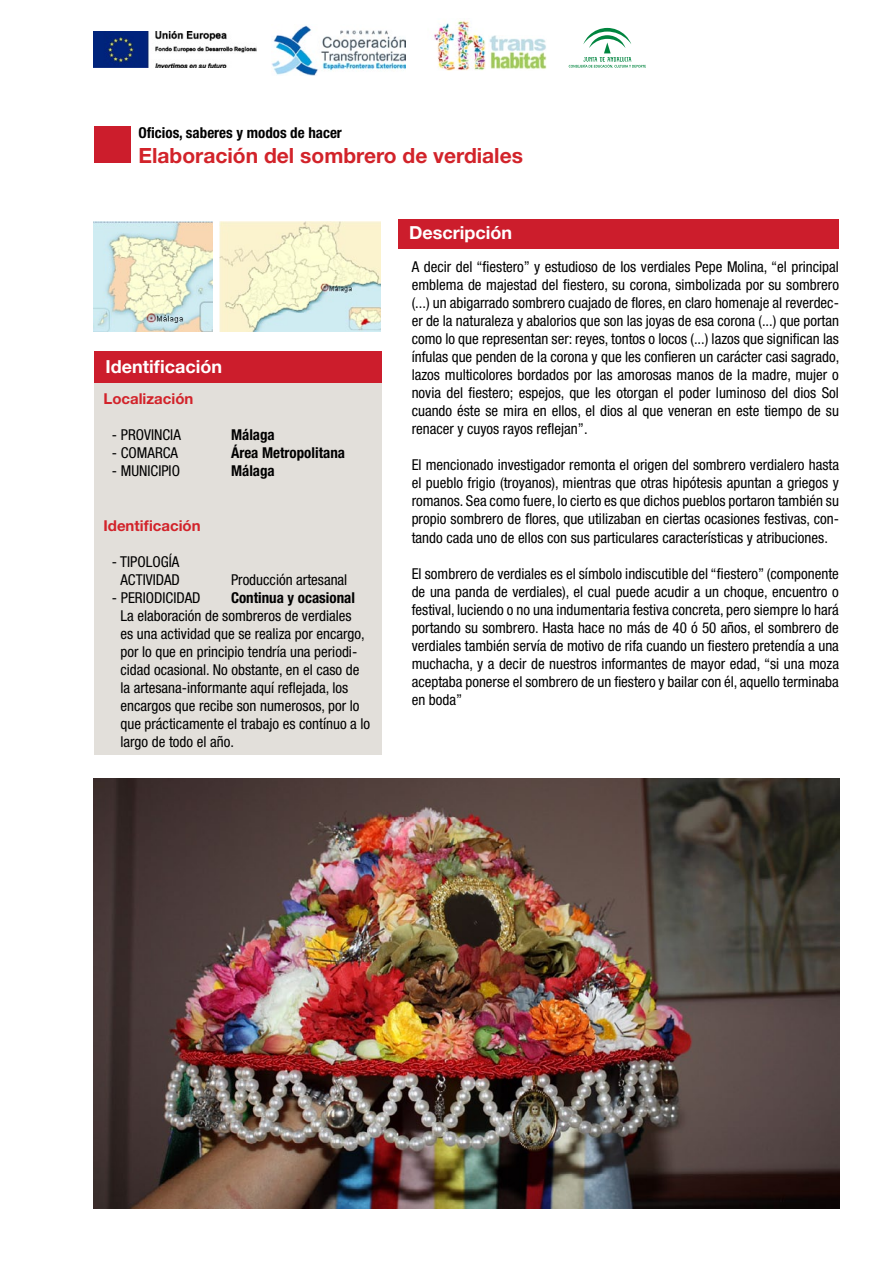
<style>
.page{position:relative;width:893px;height:1263px;background:#fff}
.page>*{position:absolute;margin:0;border:0;box-sizing:border-box;transform-origin:0 0}
.t1{font:700 21px "Helvetica Neue";color:#d2232a}
.t2{font:700 18px "Helvetica Neue";color:#fff}
.t3{font:condensed 15px/18px "Helvetica Neue";color:#000;text-align:justify}
.t4{font:700 condensed 15px "Helvetica Neue";color:#000}
.t5{font:700 15px "Helvetica Neue";color:#d2232a}
</style>
<div class="page">
<img style="left:434px;top:20px;width:52px;height:50px">
<img style="left:489px;top:35px;width:58px;height:34px">
<img style="left:272px;top:25px;width:133px;height:50px">
<img style="left:94px;top:31px;width:163px;height:37px">
<svg style="left:569px;top:28px;width:77px;height:40px"></svg>
<div style="left:94px;top:382px;width:287px;height:373px;background:#e2dfda"></div>
<div style="left:94px;top:351px;width:287px;height:31px;background:#cc1d2c"></div>
<div style="left:399px;top:219px;width:440px;height:30px;background:#cc1d2c"></div>
<div style="left:94px;top:126px;width:36px;height:37px;background:#cc1d2c"></div>
<img style="left:94px;top:778px;width:745px;height:431px">
<img style="left:94px;top:222px;width:119px;height:109px">
<img style="left:220px;top:222px;width:161px;height:109px">
<p class="t4" style="left:139px;top:123px;width:205px">Oficios, saberes y modos de hacer</p>
<p class="t1" style="left:139px;top:142px;width:386px">Elaboración del sombrero de verdiales</p>
<p class="t2" style="left:106px;top:356px;width:118px">Identificación</p>
<p class="t5" style="left:103px;top:389px;width:91px">Localización</p>
<p class="t3" style="left:112px;top:426px;width:70px">- PROVINCIA</p>
<p class="t4" style="left:231px;top:426px;width:45px">Málaga</p>
<p class="t3" style="left:112px;top:444px;width:68px">- COMARCA</p>
<p class="t4" style="left:231px;top:444px;width:116px">Área Metropolitana</p>
<p class="t3" style="left:112px;top:462px;width:70px">- MUNICIPIO</p>
<p class="t4" style="left:231px;top:462px;width:45px">Málaga</p>
<p class="t5" style="left:103px;top:516px;width:99px">Identificación</p>
<p class="t3" style="left:112px;top:553px;width:69px;text-align:center">- TIPOLOGÍA<br>ACTIVIDAD</p>
<p class="t3" style="left:231px;top:571px;width:118px">Producción artesanal</p>
<p class="t3" style="left:112px;top:589px;width:90px">- PERIODICIDAD</p>
<p class="t4" style="left:231px;top:589px;width:126px">Continua y ocasional</p>
<p class="t3" style="left:120px;top:607px;width:251px;text-align:left">La elaboración de sombreros de verdiales<br>es una actividad que se realiza por encargo, por lo que en principio tendría una periodi&shy;cidad ocasional. No obstante, en el caso de la artesana-informante aquí reflejada, los encargos que recibe son numerosos, por lo que prácticamente el trabajo es contínuo a lo largo de todo el año.</p>
<p class="t2" style="left:409px;top:222px;width:104px">Descripción</p>
<p class="t3" style="left:412px;top:258px;width:429px">A decir del “fiestero” y estudioso de los verdiales Pepe Molina, “el principal emblema de majestad del fiestero, su corona, simbolizada por su sombrero (...) un abigarrado sombrero cuajado de flores, en claro homenaje al reverdec&shy;er de la naturaleza y abalorios que son las joyas de esa corona (...) que portan como lo que representan ser: reyes, tontos o locos (...) lazos que significan las ínfulas que penden de la corona y que les confieren un carácter casi sagrado, lazos multicolores bordados por las amorosas manos de la madre, mujer o novia del fiestero; espejos, que les otorgan el poder luminoso del dios Sol cuando éste se mira en ellos, el dios al que veneran en este tiempo de su renacer y cuyos rayos reflejan”.</p>
<p class="t3" style="left:412px;top:456px;width:429px">El mencionado investigador remonta el origen del sombrero verdialero hasta el pueblo frigio (troyanos), mientras que otras hipótesis apuntan a griegos y romanos. Sea como fuere, lo cierto es que dichos pueblos portaron también su propio sombrero de flores, que utilizaban en ciertas ocasiones festivas, con&shy;tando cada uno de ellos con sus particulares características y atribuciones.</p>
<p class="t3" style="left:412px;top:564px;width:429px">El sombrero de verdiales es el símbolo indiscutible del “fiestero” (componente de una panda de verdiales), el cual puede acudir a un choque, encuentro o festival, luciendo o no una indumentaria festiva concreta, pero siempre lo hará portando su sombrero. Hasta hace no más de 40 ó 50 años, el sombrero de verdiales también servía de motivo de rifa cuando un fiestero pretendía a una muchacha, y a decir de nuestros informantes de mayor edad, “si una moza aceptaba ponerse el sombrero de un fiestero y bailar con él, aquello terminaba en boda”</p>
</div>
